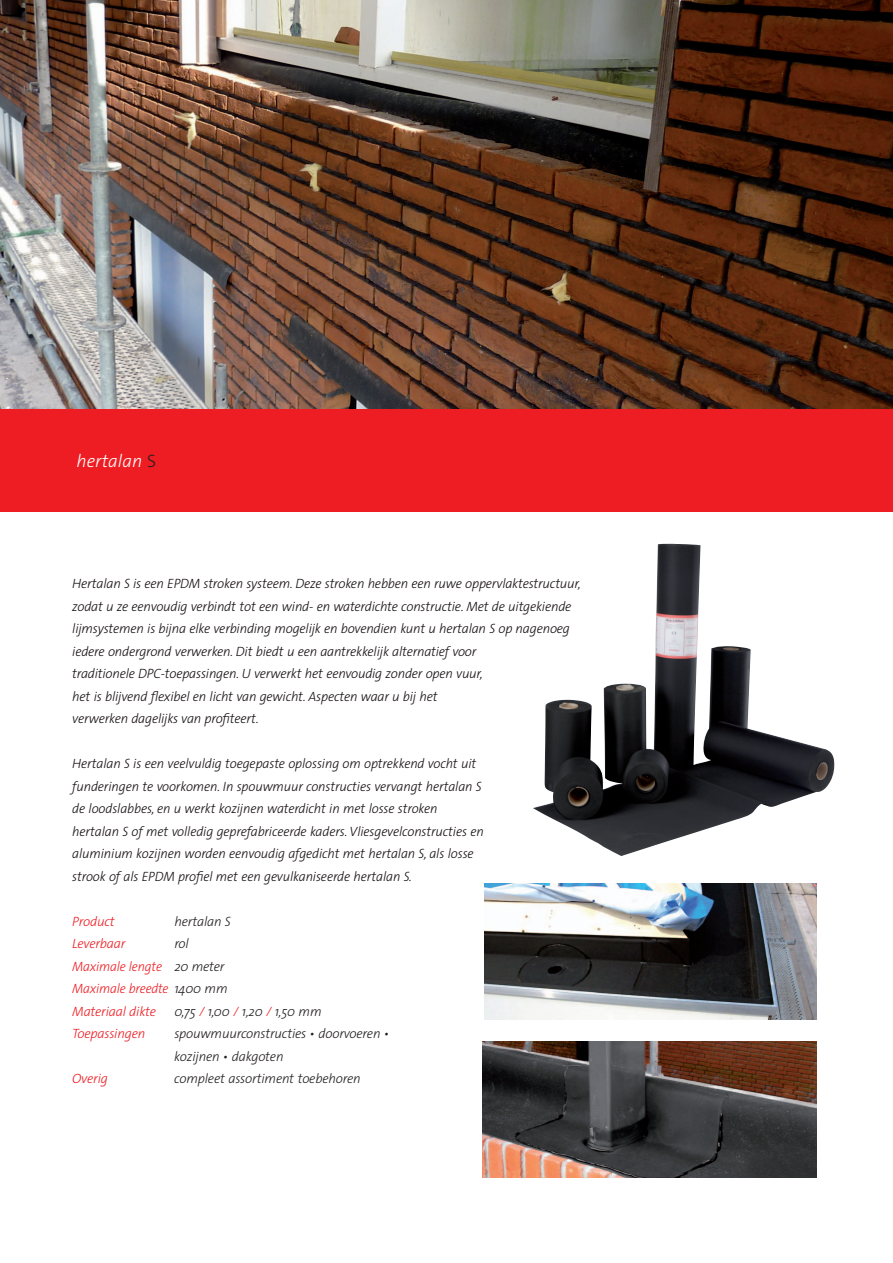
<style>
.page{position:relative;width:893px;height:1263px;background:#fff}
.page>*{position:absolute;margin:0;border:0;box-sizing:border-box;transform-origin:0 0}
.t1{font:italic 300 18px "The Sans";color:#fff}
.t2{font:italic 300 13.5px/22.5px "The Sans";letter-spacing:-.015em;color:#160f11}
.t3{font:italic 300 13.5px/22.5px "The Sans";letter-spacing:-.015em;color:#231f20}
.t4{font:italic 300 13.5px/22.5px "The Sans";letter-spacing:-.015em;color:#ee1d23;scale:.95 1}
.t5{font:italic 300 13.5px "The Sans";letter-spacing:-.015em;color:#ee1d23}
.s1{font-style:normal;color:#231f20}
.s2{color:#231f20}
.s3{color:#ee1d23}
</style>
<div class="page">
<img style="left:483px;top:1041px;width:333px;height:136px">
<img style="left:485px;top:884px;width:331px;height:136px">
<img style="left:533px;top:544px;width:301px;height:312px">
<img style="left:0;top:0;width:893px;height:409px">
<div style="left:0;top:409px;width:893px;height:102px;background:#ee1d23"></div>
<h1 class="t1" style="left:77px;top:446px;width:81px">hertalan <span class="s1">S</span></h1>
<p class="t2" style="left:72px;top:572px;width:510px">Hertalan S is een EPDM stroken systeem. Deze stroken hebben een ruwe oppervlaktestructuur, zodat u ze eenvoudig verbindt tot een wind- en waterdichte constructie. Met de uitgekiende lijmsystemen is bijna elke verbinding mogelijk en bovendien kunt u hertalan S op nagenoeg iedere ondergrond verwerken. Dit biedt u een aantrekkelijk alternatief voor<br>traditionele DPC-toepassingen. U verwerkt het eenvoudig zonder open vuur,<br>het is blijvend flexibel en licht van gewicht. Aspecten waar u bij het<br>verwerken dagelijks van profiteert.</p>
<p class="t2" style="left:72px;top:752px;width:413px">Hertalan S is een veelvuldig toegepaste oplossing om optrekkend vocht uit funderingen te voorkomen. In spouwmuur constructies vervangt hertalan S de loodslabbes, en u werkt kozijnen waterdicht in met losse stroken hertalan S of met volledig geprefabriceerde kaders. Vliesgevelconstructies en aluminium kozijnen worden eenvoudig afgedicht met hertalan S, als losse strook of als EPDM profiel met een gevulkaniseerde hertalan S.</p>
<p class="t5" style="left:72px;top:910px;width:44px">Product</p>
<p class="t3" style="left:174px;top:909px;width:58px">hertalan S</p>
<p class="t5" style="left:72px;top:932px;width:55px">Leverbaar</p>
<p class="t4" style="left:72px;top:932px;width:165px;text-indent:102px"><span class="s2">rol<br></span>Maximale lengte <span class="s2">20 meter<br></span>Maximale breedte <span class="s2">1400 mm<br></span>Materiaal dikte</p>
<p class="t3" style="left:174px;top:999px;width:149px">0,75 <span class="s3">/</span> 1,00 <span class="s3">/</span> 1,20 <span class="s3">/</span> 1,50 mm</p>
<p class="t5" style="left:72px;top:1022px;width:75px">Toepassingen</p>
<p class="t3" style="left:174px;top:1022px;width:217px">spouwmuurconstructies • doorvoeren • kozijnen • dakgoten</p>
<p class="t5" style="left:72px;top:1067px;width:37px">Overig</p>
<p class="t3" style="left:174px;top:1067px;width:188px">compleet assortiment toebehoren</p>
</div>
